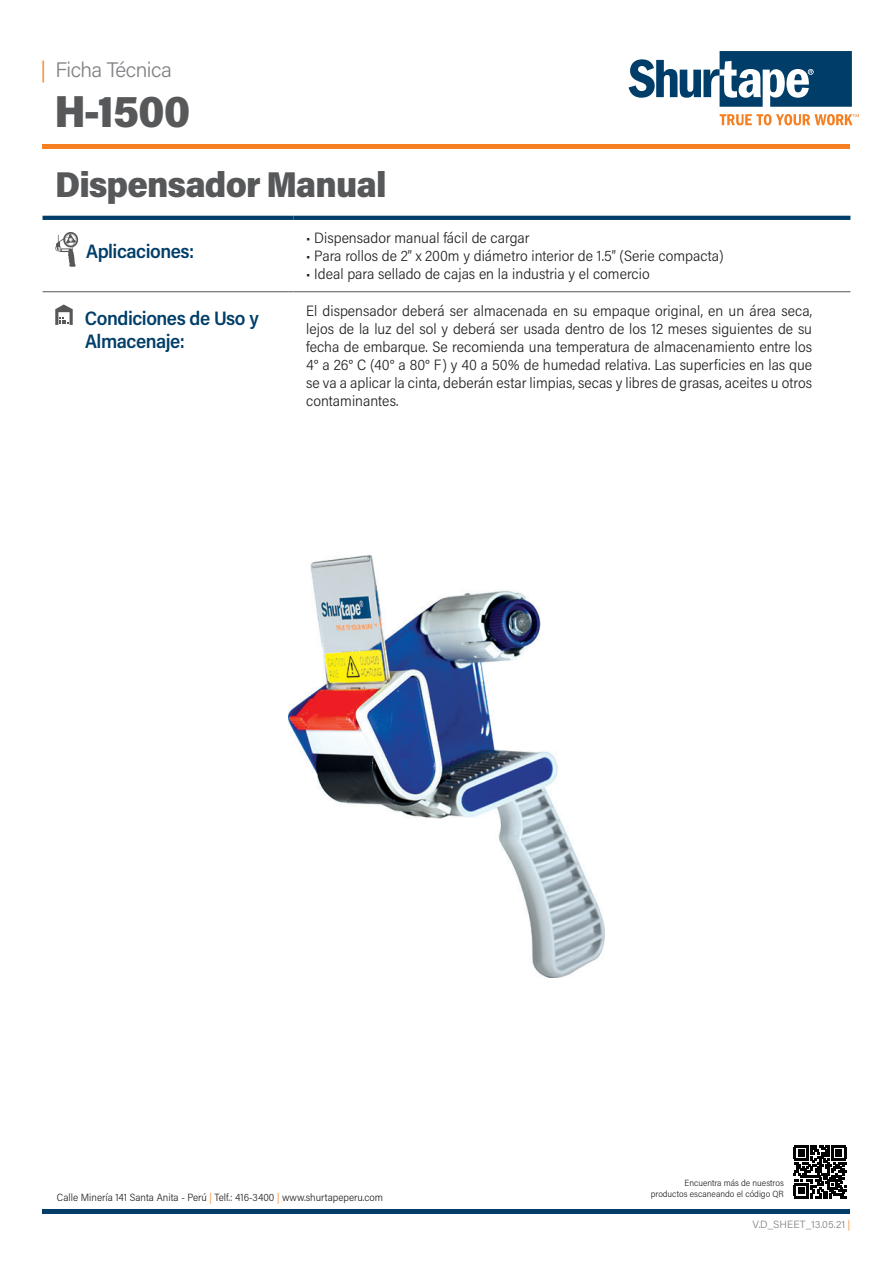
<style>
.page{position:relative;width:893px;height:1263px;background:#fff}
.page>*{position:absolute;margin:0;border:0;box-sizing:border-box;transform-origin:0 0}
.t1{font:900 45px "Acumin Pro Semi Cond";color:#57585a}
.t2{font:900 36px "Acumin Pro Semi Cond";letter-spacing:-.025em;color:#57585a}
.t3{font:300 21px "Acumin Pro";letter-spacing:-.025em;color:#808285}
.t4{font:600 19.5px "Acumin Pro Semi Cond";letter-spacing:-.025em;color:#003e69}
.t5{font:300 15px/18px "Acumin Pro Semi Cond";color:#231f20;text-align:justify}
.t6{font:300 10.5px "Acumin Pro Semi Cond";color:#231f20}
.t7{font:300 10.5px "Acumin Pro";letter-spacing:.01em;color:#808285}
.t8{font:300 9px "Acumin Pro Semi Cond";color:#231f20}
.s1{color:#f57f21}
.s2{font-family:"Acumin Pro Semi Cond";color:#f57f21}
</style>
<div class="page">
<hr style="left:43px;top:145px;width:807px;height:4px;background:#f57f21">
<hr style="left:43px;top:1210px;width:807px;height:4px;background:#003e69">
<svg style="left:720px;top:114px;width:139px;height:11px"></svg>
<svg style="left:629px;top:51px;width:223px;height:56px"></svg>
<hr style="left:43px;top:291px;width:250px;height:1px;background:#57585a">
<hr style="left:293px;top:291px;width:557px;height:1px;background:#57585a">
<hr style="left:43px;top:216px;width:250px;height:4px;background:#003e69">
<hr style="left:293px;top:216px;width:557px;height:4px;background:#003e69">
<svg style="left:55px;top:232px;width:24px;height:35px"></svg>
<svg style="left:55px;top:304px;width:18px;height:21px"></svg>
<svg style="left:793px;top:1145px;width:54px;height:54px"></svg>
<svg style="left:794px;top:1146px;width:52px;height:52px"></svg>
<img style="left:289px;top:555px;width:315px;height:422px">
<p class="t3" style="left:40px;top:55px;width:133px"><span class="s1">|</span> Ficha Técnica</p>
<p class="t1" style="left:54px;top:79px;width:137px">H-1500</p>
<p class="t2" style="left:55px;top:159px;width:333px">Dispensador Manual</p>
<p class="t4" style="left:86px;top:238px;width:110px">Aplicaciones:</p>
<p class="t4" style="left:85px;top:304px;width:175px">Condiciones de Uso y</p>
<p class="t4" style="left:85px;top:328px;width:101px">Almacenaje:</p>
<p class="t5" style="left:306px;top:228px;width:225px">• Dispensador manual fácil de cargar</p>
<p class="t5" style="left:306px;top:246px;width:419px">• Para rollos de 2” x 200m y diámetro interior de 1.5” (Serie compacta)</p>
<p class="t5" style="left:306px;top:264px;width:345px">• Ideal para sellado de cajas en la industria y el comercio</p>
<p class="t5" style="left:306px;top:301px;width:508px">El dispensador deberá ser almacenada en su empaque original, en un área seca, lejos de la luz del sol y deberá ser usada dentro de los 12 meses siguientes de su fecha de embarque. Se recomienda una temperatura de almacenamiento entre los 4° a 26° C (40° a 80° F) y 40 a 50% de humedad relativa. Las superficies en las que se va a aplicar la cinta, deberán estar limpias, secas y libres de grasas, aceites u otros contaminantes.</p>
<p class="t6" style="left:57px;top:1190px;width:328px">Calle Minería 141 Santa Anita - Perú <span class="s1">|</span> Telf.: 416-3400 <span class="s1">|</span> www.shurtapeperu.com</p>
<p class="t8" style="left:685px;top:1177px;width:101px">Encuentra más de nuestros</p>
<p class="t8" style="left:651px;top:1188px;width:134px">productos escaneando el código QR</p>
<p class="t7" style="left:752px;top:1217px;width:99px">V.D_SHEET_13.05.21 <span class="s2">|</span></p>
</div>
